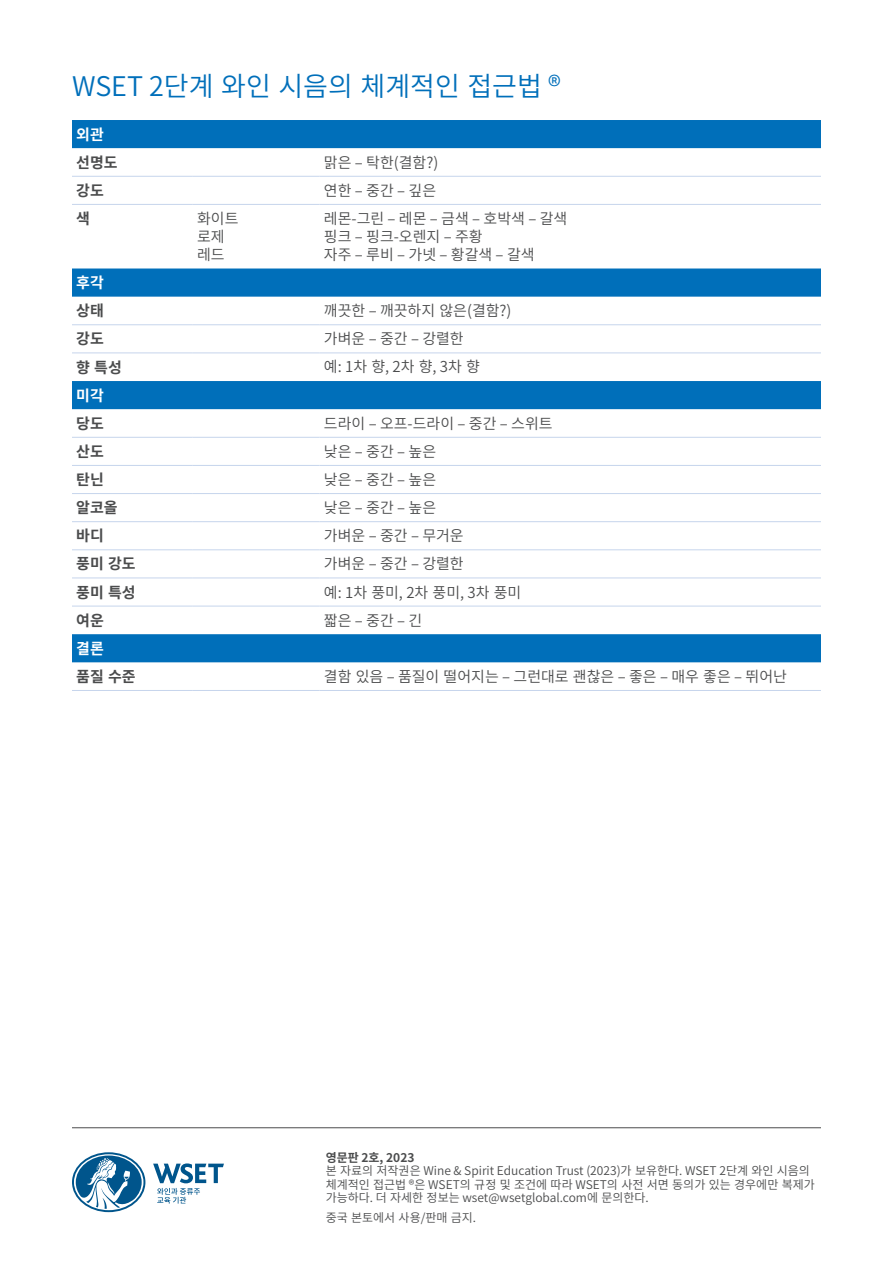
<style>
.page{position:relative;width:893px;height:1263px;background:#fff}
.page>*{position:absolute;margin:0;border:0;box-sizing:border-box;transform-origin:0 0}
.t1{font:27px "Source Han Sans KR";color:#006fba}
.t2{font:15px/18px "Source Han Sans KR";color:#4b4c4d}
.t3{font:700 15px "Source Han Sans KR";color:#4b4c4d}
.t4{font:700 15px "Source Han Sans KR";color:#fff}
.t5{font:12px/13.5px "Source Han Sans KR";color:#4b4c4d}
.t6{font:700 12px "Source Han Sans KR";color:#4b4c4d}
</style>
<div class="page">
<hr style="left:72px;top:1127px;width:749px;height:1px;background:#4b4c4d">
<svg style="left:72px;top:1152px;width:73px;height:60px"></svg>
<svg style="left:153px;top:1163px;width:71px;height:40px"></svg>
<svg style="left:72px;top:120px;width:749px;height:542px"></svg>
<hr style="left:72px;top:204px;width:121px;height:1px;background:#c6d5ec">
<hr style="left:193px;top:204px;width:127px;height:1px;background:#c6d5ec">
<hr style="left:320px;top:204px;width:501px;height:1px;background:#c6d5ec">
<hr style="left:72px;top:176px;width:121px;height:1px;background:#c6d5ec">
<hr style="left:193px;top:176px;width:127px;height:1px;background:#c6d5ec">
<hr style="left:320px;top:176px;width:501px;height:1px;background:#c6d5ec">
<hr style="left:72px;top:324px;width:121px;height:1px;background:#c6d5ec">
<hr style="left:193px;top:324px;width:127px;height:1px;background:#c6d5ec">
<hr style="left:320px;top:324px;width:501px;height:1px;background:#c6d5ec">
<hr style="left:320px;top:352px;width:501px;height:1px;background:#c6d5ec">
<hr style="left:320px;top:437px;width:501px;height:1px;background:#c6d5ec">
<hr style="left:320px;top:465px;width:501px;height:1px;background:#c6d5ec">
<hr style="left:320px;top:493px;width:501px;height:1px;background:#c6d5ec">
<hr style="left:320px;top:521px;width:501px;height:1px;background:#c6d5ec">
<hr style="left:320px;top:549px;width:501px;height:1px;background:#c6d5ec">
<hr style="left:320px;top:578px;width:501px;height:1px;background:#c6d5ec">
<hr style="left:320px;top:606px;width:501px;height:1px;background:#c6d5ec">
<hr style="left:72px;top:690px;width:121px;height:1px;background:#c6d5ec">
<hr style="left:193px;top:690px;width:127px;height:1px;background:#c6d5ec">
<hr style="left:320px;top:690px;width:501px;height:1px;background:#c6d5ec">
<hr style="left:72px;top:606px;width:121px;height:1px;background:#c6d5ec">
<hr style="left:193px;top:606px;width:127px;height:1px;background:#c6d5ec">
<hr style="left:72px;top:549px;width:121px;height:1px;background:#c6d5ec">
<hr style="left:193px;top:549px;width:127px;height:1px;background:#c6d5ec">
<hr style="left:72px;top:578px;width:121px;height:1px;background:#c6d5ec">
<hr style="left:193px;top:578px;width:127px;height:1px;background:#c6d5ec">
<hr style="left:72px;top:437px;width:121px;height:1px;background:#c6d5ec">
<hr style="left:193px;top:437px;width:127px;height:1px;background:#c6d5ec">
<hr style="left:72px;top:521px;width:121px;height:1px;background:#c6d5ec">
<hr style="left:193px;top:521px;width:127px;height:1px;background:#c6d5ec">
<hr style="left:72px;top:465px;width:121px;height:1px;background:#c6d5ec">
<hr style="left:193px;top:465px;width:127px;height:1px;background:#c6d5ec">
<hr style="left:72px;top:493px;width:121px;height:1px;background:#c6d5ec">
<hr style="left:193px;top:493px;width:127px;height:1px;background:#c6d5ec">
<hr style="left:72px;top:352px;width:121px;height:1px;background:#c6d5ec">
<hr style="left:193px;top:352px;width:127px;height:1px;background:#c6d5ec">
<h1 class="t1" style="left:72px;top:71px;width:490px">WSET 2단계 와인 시음의 체계적인 접근법 ®</h1>
<p class="t4" style="left:76px;top:126px;width:29px">외관</p>
<p class="t3" style="left:76px;top:154px;width:43px">선명도</p>
<p class="t2" style="left:324px;top:154px;width:116px">맑은 – 탁한(결함?)</p>
<p class="t3" style="left:76px;top:182px;width:29px">강도</p>
<p class="t2" style="left:324px;top:182px;width:114px">연한 – 중간 – 깊은</p>
<p class="t3" style="left:76px;top:210px;width:15px">색</p>
<p class="t2" style="left:197px;top:210px;width:43px">화이트 로제 레드</p>
<p class="t2" style="left:324px;top:210px;width:245px">레몬-그린 – 레몬 – 금색 – 호박색 – 갈색 핑크 – 핑크-오렌지 – 주황<br>자주 – 루비 – 가넷 – 황갈색 – 갈색</p>
<p class="t4" style="left:76px;top:274px;width:29px">후각</p>
<p class="t3" style="left:76px;top:302px;width:29px">상태</p>
<p class="t2" style="left:324px;top:302px;width:189px">깨끗한 – 깨끗하지 않은(결함?)</p>
<p class="t3" style="left:76px;top:330px;width:29px">강도</p>
<p class="t2" style="left:324px;top:330px;width:141px">가벼운 – 중간 – 강렬한</p>
<p class="t3" style="left:76px;top:359px;width:47px">향 특성</p>
<p class="t2" style="left:324px;top:358px;width:158px">예: 1차 향, 2차 향, 3차 향</p>
<p class="t4" style="left:76px;top:387px;width:29px">미각</p>
<p class="t3" style="left:76px;top:415px;width:29px">당도</p>
<p class="t2" style="left:324px;top:415px;width:230px">드라이 – 오프-드라이 – 중간 – 스위트</p>
<p class="t3" style="left:76px;top:443px;width:29px">산도</p>
<p class="t2" style="left:324px;top:443px;width:114px">낮은 – 중간 – 높은</p>
<p class="t3" style="left:76px;top:471px;width:29px">탄닌</p>
<p class="t2" style="left:324px;top:471px;width:114px">낮은 – 중간 – 높은</p>
<p class="t3" style="left:76px;top:499px;width:43px">알코올</p>
<p class="t2" style="left:324px;top:499px;width:114px">낮은 – 중간 – 높은</p>
<p class="t3" style="left:76px;top:527px;width:29px">바디</p>
<p class="t2" style="left:324px;top:527px;width:141px">가벼운 – 중간 – 무거운</p>
<p class="t3" style="left:76px;top:555px;width:61px">풍미 강도</p>
<p class="t2" style="left:324px;top:555px;width:141px">가벼운 – 중간 – 강렬한</p>
<p class="t3" style="left:76px;top:584px;width:61px">풍미 특성</p>
<p class="t2" style="left:324px;top:583px;width:199px">예: 1차 풍미, 2차 풍미, 3차 풍미</p>
<p class="t3" style="left:76px;top:612px;width:29px">여운</p>
<p class="t2" style="left:324px;top:611px;width:100px">짧은 – 중간 – 긴</p>
<p class="t4" style="left:76px;top:640px;width:29px">결론</p>
<p class="t3" style="left:76px;top:668px;width:61px">품질 수준</p>
<p class="t2" style="left:324px;top:668px;width:464px">결함 있음 – 품질이 떨어지는 – 그런대로 괜찮은 – 좋은 – 매우 좋은 – 뛰어난</p>
<p class="t6" style="left:326px;top:1151px;width:90px">영문판 2호, 2023</p>
<p class="t5" style="left:326px;top:1164px;width:491px">본 자료의 저작권은 Wine &amp; Spirit Education Trust (2023)가 보유한다. WSET 2단계 와인 시음의 체계적인 접근법 ®은 WSET의 규정 및 조건에 따라 WSET의 사전 서면 동의가 있는 경우에만 복제가 가능하다. 더 자세한 정보는 wset@wsetglobal.com에 문의한다.</p>
<p class="t5" style="left:326px;top:1211px;width:152px">중국 본토에서 사용/판매 금지.</p>
</div>
